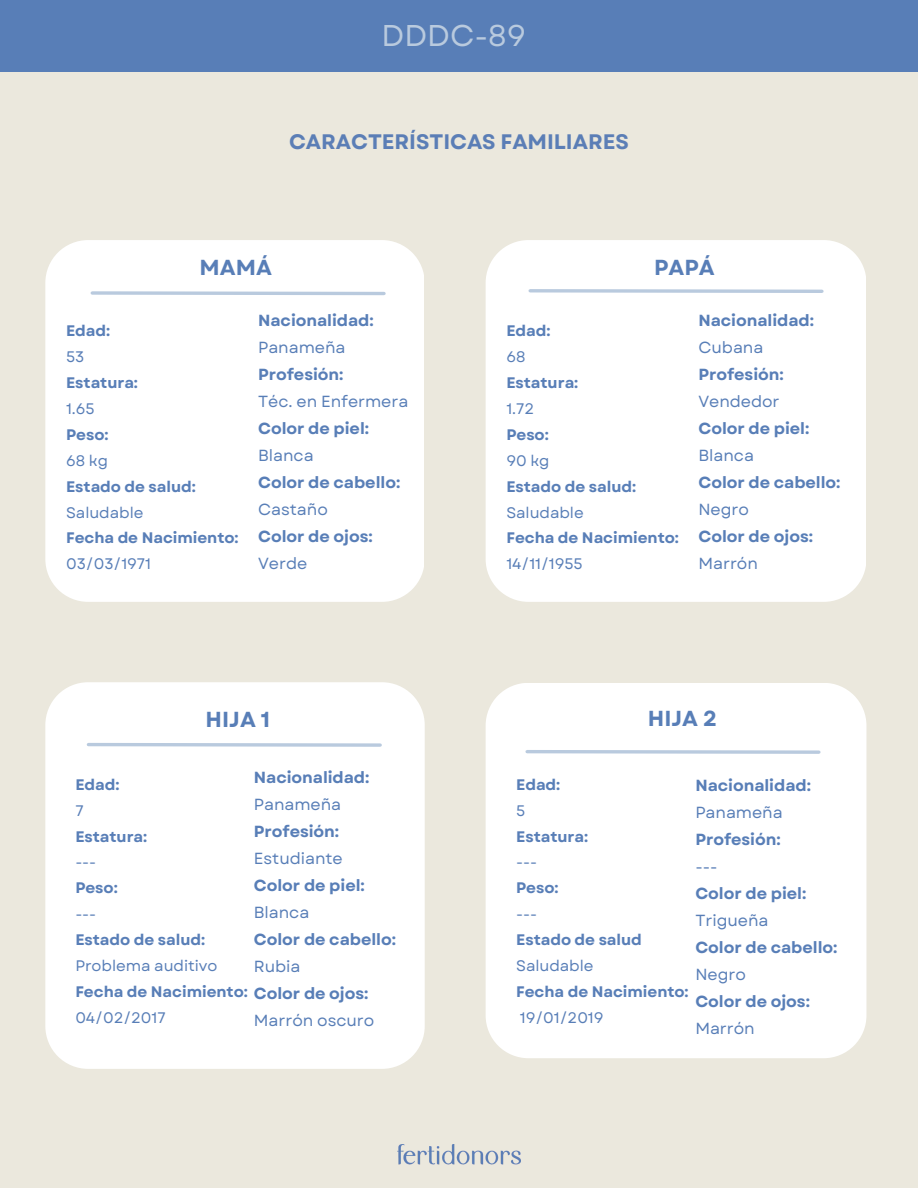
<style>
.page{position:relative;width:918px;height:1188px;background:#ebe8dd}
.page>*{position:absolute;margin:0;border:0;box-sizing:border-box;transform-origin:0 0}
.t1{font:30px "Garet";color:#b9cade}
.t2{font:700 21.75px "Garet";color:#587eb7}
.t3{font:700 21px "Garet";letter-spacing:-.005em;color:#5b7eb6}
.t4{font:700 16.05px "Garet";letter-spacing:-.005em;color:#587eb7}
.t5{font:16.05px "Garet";letter-spacing:-.005em;color:#587eb7}
.t6{font:700 15.3px "Garet";letter-spacing:-.005em;color:#587eb7}
.t7{font:15.3px "Garet";letter-spacing:-.005em;color:#587eb7}
</style>
<div class="page">
<div style="left:0;top:0;width:918px;height:72px;background:#587eb7"></div>
<img style="left:397px;top:1145px;width:124px;height:20px">
<div style="left:45px;top:240px;width:379px;height:362px;background:#fff"></div>
<svg style="left:89px;top:290px;width:298px;height:7px;background:#dde5ef"></svg>
<div style="left:486px;top:240px;width:380px;height:362px;background:#fff"></div>
<svg style="left:527px;top:287px;width:298px;height:8px;background:#e1e8f1"></svg>
<div style="left:45px;top:682px;width:380px;height:387px;background:#fff"></div>
<svg style="left:85px;top:741px;width:299px;height:7px;background:#dde5ef"></svg>
<div style="left:486px;top:683px;width:380px;height:375px;background:#fff"></div>
<svg style="left:524px;top:748px;width:298px;height:8px;background:#e1e8f1"></svg>
<h2 class="t1" style="left:382px;top:13px;width:146px">DDDC-89</h2>
<h2 class="t3" style="left:289px;top:126px;width:341px">CARACTERÍSTICAS FAMILIARES</h2>
<h2 class="t2" style="left:200px;top:251px;width:74px">MAMÁ</h2>
<p class="t4" style="left:258px;top:309px;width:117px">Nacionalidad:</p>
<p class="t5" style="left:258px;top:336px;width:89px">Panameña</p>
<p class="t4" style="left:258px;top:363px;width:87px">Profesión:</p>
<p class="t5" style="left:258px;top:390px;width:152px">Téc. en Enfermera</p>
<p class="t4" style="left:258px;top:417px;width:112px">Color de piel:</p>
<p class="t5" style="left:258px;top:444px;width:57px">Blanca</p>
<p class="t4" style="left:258px;top:471px;width:144px">Color de cabello:</p>
<p class="t5" style="left:258px;top:498px;width:71px">Castaño</p>
<p class="t4" style="left:258px;top:525px;width:116px">Color de ojos:</p>
<p class="t5" style="left:258px;top:552px;width:51px">Verde</p>
<p class="t6" style="left:66px;top:320px;width:46px">Edad:</p>
<p class="t7" style="left:66px;top:346px;width:20px">53</p>
<p class="t6" style="left:66px;top:372px;width:73px">Estatura:</p>
<p class="t7" style="left:66px;top:398px;width:30px">1.65</p>
<p class="t6" style="left:66px;top:424px;width:44px">Peso:</p>
<p class="t7" style="left:66px;top:449px;width:43px">68 kg</p>
<p class="t6" style="left:66px;top:475px;width:131px">Estado de salud:</p>
<p class="t7" style="left:66px;top:501px;width:79px">Saludable</p>
<p class="t6" style="left:66px;top:527px;width:174px">Fecha de Nacimiento:</p>
<p class="t7" style="left:66px;top:553px;width:86px">03/03/1971</p>
<h2 class="t2" style="left:206px;top:704px;width:66px">HIJA 1</h2>
<p class="t4" style="left:254px;top:766px;width:117px">Nacionalidad:</p>
<p class="t5" style="left:254px;top:793px;width:89px">Panameña</p>
<p class="t4" style="left:254px;top:820px;width:87px">Profesión:</p>
<p class="t5" style="left:254px;top:847px;width:90px">Estudiante</p>
<p class="t4" style="left:254px;top:874px;width:112px">Color de piel:</p>
<p class="t5" style="left:254px;top:901px;width:57px">Blanca</p>
<p class="t4" style="left:254px;top:928px;width:144px">Color de cabello:</p>
<p class="t5" style="left:254px;top:955px;width:48px">Rubia</p>
<p class="t4" style="left:254px;top:982px;width:116px">Color de ojos:</p>
<p class="t5" style="left:254px;top:1009px;width:122px">Marrón oscuro</p>
<p class="t6" style="left:75px;top:773px;width:46px">Edad:</p>
<p class="t7" style="left:75px;top:799px;width:10px">7</p>
<p class="t6" style="left:75px;top:825px;width:73px">Estatura:</p>
<p class="t7" style="left:75px;top:851px;width:22px">---</p>
<p class="t6" style="left:75px;top:877px;width:44px">Peso:</p>
<p class="t7" style="left:75px;top:903px;width:22px">---</p>
<p class="t6" style="left:75px;top:929px;width:131px">Estado de salud:</p>
<p class="t7" style="left:75px;top:955px;width:144px">Problema auditivo</p>
<p class="t6" style="left:75px;top:980px;width:174px">Fecha de Nacimiento:</p>
<p class="t7" style="left:75px;top:1006px;width:92px">04/02/2017</p>
<h2 class="t2" style="left:654px;top:251px;width:62px">PAPÁ</h2>
<p class="t4" style="left:699px;top:309px;width:117px">Nacionalidad:</p>
<p class="t5" style="left:699px;top:336px;width:66px">Cubana</p>
<p class="t4" style="left:699px;top:363px;width:87px">Profesión:</p>
<p class="t5" style="left:699px;top:390px;width:83px">Vendedor</p>
<p class="t4" style="left:699px;top:417px;width:112px">Color de piel:</p>
<p class="t5" style="left:699px;top:444px;width:57px">Blanca</p>
<p class="t4" style="left:699px;top:471px;width:144px">Color de cabello:</p>
<p class="t5" style="left:699px;top:498px;width:52px">Negro</p>
<p class="t4" style="left:699px;top:525px;width:116px">Color de ojos:</p>
<p class="t5" style="left:699px;top:552px;width:61px">Marrón</p>
<p class="t6" style="left:506px;top:320px;width:46px">Edad:</p>
<p class="t7" style="left:506px;top:346px;width:21px">68</p>
<p class="t6" style="left:506px;top:372px;width:73px">Estatura:</p>
<p class="t7" style="left:506px;top:398px;width:29px">1.72</p>
<p class="t6" style="left:506px;top:424px;width:44px">Peso:</p>
<p class="t7" style="left:506px;top:449px;width:45px">90 kg</p>
<p class="t6" style="left:506px;top:475px;width:131px">Estado de salud:</p>
<p class="t7" style="left:506px;top:501px;width:79px">Saludable</p>
<p class="t6" style="left:506px;top:527px;width:174px">Fecha de Nacimiento:</p>
<p class="t7" style="left:506px;top:553px;width:78px">14/11/1955</p>
<p class="t2" style="left:648px;top:703px;width:71px">HIJA 2</p>
<p class="t4" style="left:695px;top:773px;width:117px">Nacionalidad:</p>
<p class="t5" style="left:695px;top:800px;width:89px">Panameña</p>
<p class="t4" style="left:695px;top:827px;width:87px">Profesión:</p>
<p class="t5" style="left:695px;top:854px;width:24px">---</p>
<p class="t4" style="left:695px;top:881px;width:112px">Color de piel:</p>
<p class="t5" style="left:695px;top:908px;width:75px">Trigueña</p>
<p class="t4" style="left:695px;top:935px;width:144px">Color de cabello:</p>
<p class="t5" style="left:695px;top:962px;width:52px">Negro</p>
<p class="t4" style="left:695px;top:989px;width:116px">Color de ojos:</p>
<p class="t5" style="left:695px;top:1016px;width:61px">Marrón</p>
<p class="t6" style="left:516px;top:773px;width:46px">Edad:</p>
<p class="t7" style="left:516px;top:799px;width:11px">5</p>
<p class="t6" style="left:516px;top:825px;width:73px">Estatura:</p>
<p class="t7" style="left:516px;top:851px;width:22px">---</p>
<p class="t6" style="left:516px;top:877px;width:44px">Peso:</p>
<p class="t7" style="left:516px;top:903px;width:22px">---</p>
<p class="t6" style="left:516px;top:929px;width:127px">Estado de salud</p>
<p class="t7" style="left:516px;top:955px;width:79px">Saludable</p>
<p class="t6" style="left:516px;top:980px;width:174px">Fecha de Nacimiento:</p>
<p class="t7" style="left:520px;top:1006px;width:85px">19/01/2019</p>
</div>
